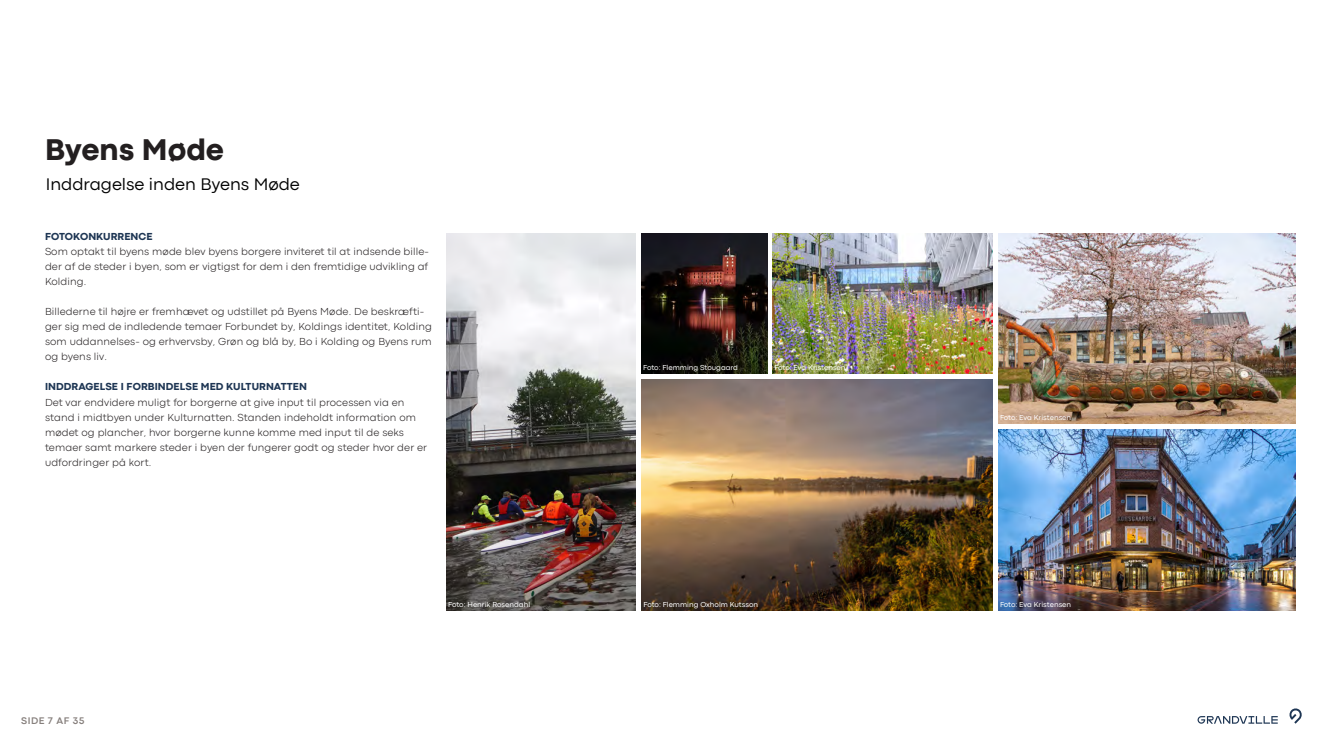
<style>
.page{position:relative;width:1323px;height:745px;background:#fff}
.page>*{position:absolute;margin:0;border:0;box-sizing:border-box;transform-origin:0 0}
.GV_Sideoverskrift{font:800 31.25px "Codec Pro";color:#231f20}
.GV_Underoverskrift{font:17.5px "Codec Pro News";color:#000}
.GV_Brødtekst{font:300 10.62px/15px "Codec Pro";letter-spacing:.01em;color:#231f20}
.GV_Brødoverskrift_niv__1{font:800 10.62px "Codec Pro";letter-spacing:.01em;color:#1e3654}
.t1{font:700 10px "Codec Pro";letter-spacing:.05em;color:#867f7c}
.t2{font:7.5px "Codec Pro";color:#fff}
</style>
<div class="page">
<svg style="left:1197px;top:716px;width:81px;height:7px"></svg>
<svg style="left:1289px;top:708px;width:13px;height:15px"></svg>
<img style="left:642px;top:379px;width:350px;height:230px">
<img style="left:998px;top:429px;width:297px;height:180px">
<img style="left:998px;top:233px;width:297px;height:190px">
<img style="left:772px;top:233px;width:220px;height:140px">
<img style="left:642px;top:233px;width:126px;height:140px">
<img style="left:446px;top:233px;width:189px;height:376px">
<h3 class="GV_Sideoverskrift" style="left:45px;top:130px;width:180px">Byens Møde</h3>
<h4 class="GV_Underoverskrift" style="left:46px;top:173px;width:256px">Inddragelse inden Byens Møde</h4>
<h5 class="GV_Brødoverskrift_niv__1" style="left:45px;top:230px;width:109px">FOTOKONKURRENCE</h5>
<p class="GV_Brødtekst" style="left:45px;top:244px;width:385px;text-align:justify">Som optakt til byens møde blev byens borgere inviteret til at indsende bille&shy;der af de steder i byen, som er vigtigst for dem i den fremtidige udvikling af Kolding.</p>
<p class="GV_Brødtekst" style="left:45px;top:304px;width:388px">Billederne til højre er fremhævet og udstillet på Byens Møde. De beskræfti&shy;ger sig med de indledende temaer Forbundet by, Koldings identitet, Kolding som uddannelses- og erhvervsby, Grøn og blå by, Bo i Kolding og Byens rum og byens liv.</p>
<h5 class="GV_Brødoverskrift_niv__1" style="left:45px;top:380px;width:263px">INDDRAGELSE I FORBINDELSE MED KULTURNATTEN</h5>
<p class="GV_Brødtekst" style="left:45px;top:394px;width:384px">Det var endvidere muligt for borgerne at give input til processen via en stand i midtbyen under Kulturnatten. Standen indeholdt information om mødet og plancher, hvor borgerne kunne komme med input til de seks temaer samt markere steder i byen der fungerer godt og steder hvor der er udfordringer på kort.</p>
<p class="t2" style="left:643px;top:362px;width:96px">Foto: Flemming Stougaard</p>
<p class="t2" style="left:774px;top:362px;width:73px">Foto: Eva Kristensen</p>
<p class="t2" style="left:1000px;top:412px;width:73px">Foto: Eva Kristensen</p>
<p class="t1" style="left:21px;top:714px;width:65px">SIDE 7 AF 35</p>
<p class="t2" style="left:448px;top:600px;width:83px">Foto: Henrik Rosendahl</p>
<p class="t2" style="left:643px;top:600px;width:116px">Foto: Flemming Oxholm Kutsson</p>
<p class="t2" style="left:1000px;top:600px;width:73px">Foto: Eva Kristensen</p>
</div>
